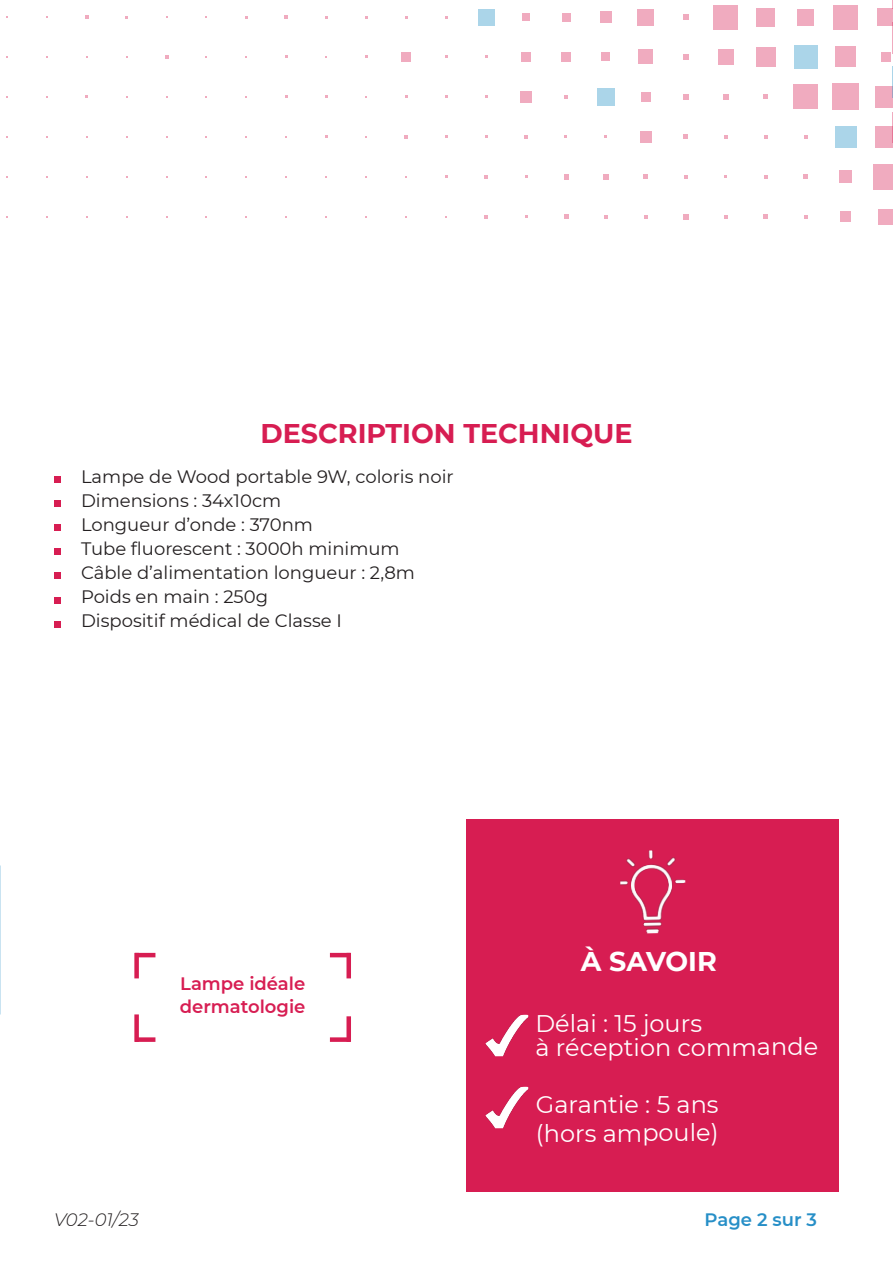
<style>
.page{position:relative;width:893px;height:1263px;background:#fff}
.page>*{position:absolute;margin:0;border:0;box-sizing:border-box;transform-origin:0 0}
.t1{font:700 27px "Montserrat";color:#d71d52}
.t2{font:700 27px "Montserrat";letter-spacing:-.005em;color:#fff}
.t3{font:24px "Montserrat";letter-spacing:-.005em;color:#fff}
.t4{font:18px "Montserrat";color:#231f20}
.TITRE_1{font:600 18px "Montserrat";color:#d71d52}
.t5{font:italic 300 18px "Montserrat";color:#231f20}
.t6{font:600 18px "Montserrat";color:#278fc7}
</style>
<div class="page">
<div style="left:878px;top:209px;width:14px;height:16px;background:#f0abbf"></div>
<div style="left:873px;top:164px;width:19px;height:25px;background:#f0abbf"></div>
<div style="left:875px;top:126px;width:17px;height:21px;background:#f0abbf"></div>
<div style="left:875px;top:86px;width:17px;height:22px;background:#f0abbf"></div>
<div style="left:881px;top:52px;width:9px;height:10px;background:#f0abbf"></div>
<div style="left:877px;top:8px;width:15px;height:18px;background:#f0abbf"></div>
<div style="left:840px;top:212px;width:11px;height:10px;background:#f0abbf"></div>
<div style="left:839px;top:171px;width:13px;height:12px;background:#f0abbf"></div>
<div style="left:835px;top:126px;width:21px;height:22px;background:#abd5e9"></div>
<div style="left:832px;top:84px;width:27px;height:26px;background:#f0abbf"></div>
<div style="left:835px;top:47px;width:21px;height:20px;background:#f0abbf"></div>
<div style="left:833px;top:5px;width:25px;height:24px;background:#f0abbf"></div>
<svg style="left:804px;top:215px;width:4px;height:4px"></svg>
<svg style="left:803px;top:175px;width:5px;height:4px"></svg>
<svg style="left:804px;top:135px;width:4px;height:4px"></svg>
<div style="left:793px;top:84px;width:25px;height:25px;background:#f0abbf"></div>
<div style="left:794px;top:45px;width:23px;height:24px;background:#abd5e9"></div>
<div style="left:797px;top:9px;width:17px;height:16px;background:#f0abbf"></div>
<svg style="left:763px;top:214px;width:5px;height:5px"></svg>
<svg style="left:764px;top:175px;width:4px;height:4px"></svg>
<svg style="left:764px;top:135px;width:4px;height:4px"></svg>
<svg style="left:764px;top:95px;width:4px;height:4px"></svg>
<div style="left:756px;top:47px;width:20px;height:20px;background:#f0abbf"></div>
<div style="left:756px;top:8px;width:19px;height:18px;background:#f0abbf"></div>
<svg style="left:724px;top:215px;width:3px;height:4px"></svg>
<svg style="left:724px;top:135px;width:3px;height:4px"></svg>
<svg style="left:723px;top:94px;width:5px;height:6px"></svg>
<div style="left:718px;top:49px;width:15px;height:16px;background:#f0abbf"></div>
<div style="left:713px;top:5px;width:25px;height:24px;background:#f0abbf"></div>
<svg style="left:683px;top:214px;width:5px;height:5px"></svg>
<svg style="left:684px;top:175px;width:4px;height:4px"></svg>
<svg style="left:684px;top:135px;width:4px;height:4px"></svg>
<svg style="left:683px;top:94px;width:5px;height:6px"></svg>
<svg style="left:683px;top:54px;width:5px;height:5px"></svg>
<svg style="left:683px;top:14px;width:6px;height:6px"></svg>
<svg style="left:644px;top:215px;width:4px;height:4px"></svg>
<svg style="left:644px;top:175px;width:4px;height:4px"></svg>
<div style="left:640px;top:131px;width:11px;height:11px;background:#f0abbf"></div>
<div style="left:641px;top:92px;width:9px;height:9px;background:#f0abbf"></div>
<div style="left:639px;top:50px;width:14px;height:14px;background:#f0abbf"></div>
<div style="left:638px;top:9px;width:16px;height:16px;background:#f0abbf"></div>
<svg style="left:604px;top:215px;width:4px;height:4px"></svg>
<svg style="left:603px;top:174px;width:6px;height:5px"></svg>
<div style="left:597px;top:88px;width:18px;height:18px;background:#abd5e9"></div>
<div style="left:602px;top:53px;width:8px;height:8px;background:#f0abbf"></div>
<div style="left:600px;top:11px;width:11px;height:12px;background:#f0abbf"></div>
<svg style="left:564px;top:214px;width:4px;height:5px"></svg>
<svg style="left:564px;top:174px;width:4px;height:5px"></svg>
<svg style="left:564px;top:95px;width:4px;height:4px"></svg>
<div style="left:561px;top:52px;width:9px;height:9px;background:#f0abbf"></div>
<div style="left:562px;top:13px;width:8px;height:8px;background:#f0abbf"></div>
<svg style="left:524px;top:135px;width:4px;height:3px"></svg>
<div style="left:520px;top:91px;width:12px;height:11px;background:#f0abbf"></div>
<div style="left:521px;top:52px;width:10px;height:10px;background:#f0abbf"></div>
<div style="left:522px;top:13px;width:8px;height:8px;background:#f0abbf"></div>
<svg style="left:484px;top:215px;width:4px;height:4px"></svg>
<svg style="left:484px;top:175px;width:4px;height:3px"></svg>
<div style="left:478px;top:9px;width:16px;height:16px;background:#abd5e9"></div>
<svg style="left:404px;top:135px;width:4px;height:4px"></svg>
<div style="left:401px;top:52px;width:10px;height:10px;background:#f0abbf"></div>
<svg style="left:285px;top:15px;width:3px;height:4px"></svg>
<svg style="left:165px;top:55px;width:3px;height:4px"></svg>
<svg style="left:85px;top:15px;width:3px;height:4px"></svg>
<svg style="left:54px;top:477px;width:6px;height:6px"></svg>
<svg style="left:54px;top:501px;width:6px;height:6px"></svg>
<svg style="left:54px;top:525px;width:6px;height:6px"></svg>
<svg style="left:54px;top:549px;width:6px;height:6px"></svg>
<svg style="left:54px;top:573px;width:6px;height:6px"></svg>
<svg style="left:54px;top:597px;width:6px;height:6px"></svg>
<svg style="left:54px;top:621px;width:6px;height:6px"></svg>
<div style="left:467px;top:820px;width:372px;height:372px;background:#d71d52"></div>
<img style="left:620px;top:850px;width:66px;height:84px">
<hr style="left:892px;top:112px;width:1px;height:30px;background:#d71d52">
<hr style="left:892px;top:67px;width:1px;height:31px;background:#1c8ec4">
<hr style="left:892px;top:22px;width:1px;height:31px;background:#d71d52">
<img style="left:485px;top:1015px;width:43px;height:41px">
<img style="left:485px;top:1087px;width:43px;height:41px">
<div style="left:135px;top:1037px;width:20px;height:5px;background:#d71d52"></div>
<div style="left:134px;top:1014px;width:5px;height:28px;background:#d71d52"></div>
<div style="left:330px;top:1037px;width:20px;height:5px;background:#d71d52"></div>
<div style="left:346px;top:1016px;width:5px;height:26px;background:#d71d52"></div>
<hr style="left:135px;top:953px;width:20px;height:4px;background:#d71d52">
<div style="left:134px;top:953px;width:5px;height:25px;background:#d71d52"></div>
<hr style="left:330px;top:953px;width:20px;height:4px;background:#d71d52">
<div style="left:346px;top:953px;width:5px;height:25px;background:#d71d52"></div>
<p class="t1" style="left:260px;top:414px;width:374px">DESCRIPTION TECHNIQUE</p>
<p class="t4" style="left:81px;top:464px;width:374px">Lampe de Wood portable 9W, coloris noir</p>
<p class="t4" style="left:81px;top:488px;width:202px">Dimensions : 34x10cm</p>
<p class="t4" style="left:81px;top:512px;width:234px">Longueur d’onde : 370nm</p>
<p class="t4" style="left:81px;top:536px;width:320px">Tube fluorescent : 3000h minimum</p>
<p class="t4" style="left:81px;top:560px;width:335px">Câble d’alimentation longueur : 2,8m</p>
<p class="t4" style="left:81px;top:584px;width:188px">Poids en main : 250g</p>
<p class="t4" style="left:81px;top:608px;width:262px">Dispositif médical de Classe I</p>
<p class="TITRE_1" style="left:180px;top:971px;width:127px">Lampe idéale</p>
<p class="TITRE_1" style="left:180px;top:993px;width:127px">dermatologie</p>
<p class="t2" style="left:581px;top:942px;width:138px">À SAVOIR</p>
<p class="t3" style="left:535px;top:1007px;width:168px">Délai : 15 jours</p>
<p class="t3" style="left:535px;top:1031px;width:284px">à réception commande</p>
<p class="t3" style="left:536px;top:1088px;width:185px">Garantie : 5 ans</p>
<p class="t3" style="left:536px;top:1116px;width:184px">(hors ampoule)</p>
<p class="t5" style="left:54px;top:1208px;width:86px">V02-01/23</p>
<p class="t6" style="left:705px;top:1207px;width:114px">Page 2 sur 3</p>
</div>
